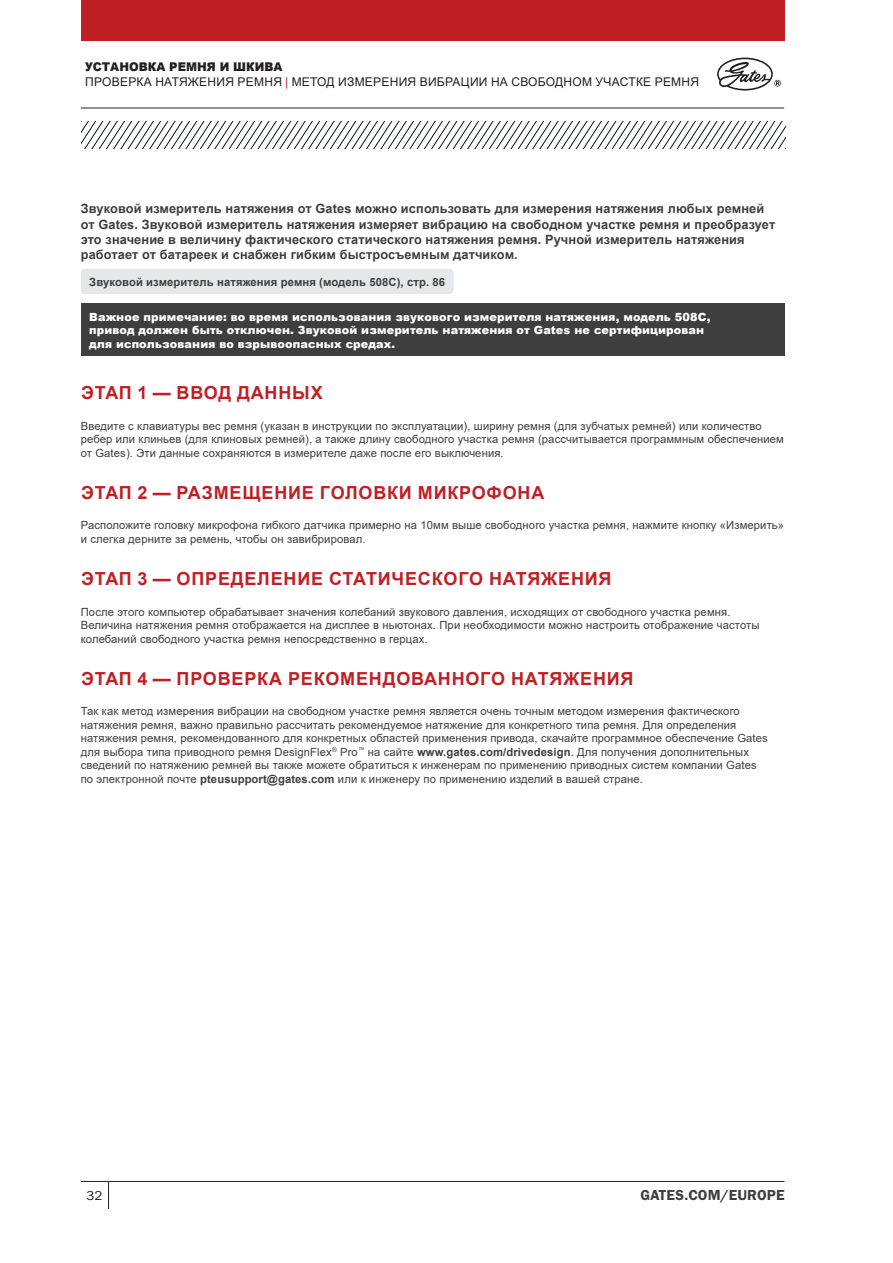
<style>
.page{position:relative;width:893px;height:1263px;background:#fff}
.page>*{position:absolute;margin:0;border:0;box-sizing:border-box;transform-origin:0 0}
.BODY_-_Title{font:700 18px "Arial";letter-spacing:.045em;color:#c02025}
.t1{font:15px "Franklin Gothic URW Dem";letter-spacing:.01em;color:#3e3e3f}
.t2{font:13.5px "Franklin Gothic URW Boo";color:#231f20}
.BODY_-_Introduction{font:700 12.75px/15.3px "Arial";letter-spacing:.01em;color:#3e3e3f}
.HEADER_-_Subtitle{font:12px "Arial";letter-spacing:.025em;color:#231f20}
.HEADER_-_Title{font:900 12px "Arial";color:#231f20}
.BODY_-_Copy{font:11.25px/13.5px "Arial";letter-spacing:.01em;color:#3e3e3f}
.BODY_-_Frame{font:900 11.25px/13.5px "Arial";letter-spacing:.01em;color:#fff}
.BODY_-_Product_ref{font:700 11.25px "Arial";letter-spacing:.01em;color:#3e3e3f}
.s1{color:#c02025}
.s2{font-weight:700}
</style>
<div class="page">
<div style="left:81px;top:0;width:704px;height:40px;background:#c02025"></div>
<svg style="left:108px;top:1182px;width:1px;height:27px"></svg>
<hr style="left:81px;top:1181px;width:703px;height:1px;background:#231f20">
<svg style="left:81px;top:122px;width:704px;height:26px"></svg>
<hr style="left:81px;top:108px;width:633px;height:1px;background:#231f20">
<hr style="left:714px;top:108px;width:70px;height:1px;background:#231f20">
<svg style="left:717px;top:58px;width:64px;height:33px"></svg>
<div style="left:81px;top:269px;width:373px;height:25px;background:#e6e7e9;border-radius:4px"></div>
<div style="left:81px;top:304px;width:703px;height:52px;background:#3e3e3f"></div>
<p class="HEADER_-_Title" style="left:85px;top:58px;width:199px">УСТАНОВКА РЕМНЯ И ШКИВА</p>
<p class="HEADER_-_Subtitle" style="left:85px;top:73px;width:615px">ПРОВЕРКА НАТЯЖЕНИЯ РЕМНЯ <span class="s1">|</span> МЕТОД ИЗМЕРЕНИЯ ВИБРАЦИИ НА СВОБОДНОМ УЧАСТКЕ РЕМНЯ</p>
<p class="BODY_-_Introduction" style="left:81px;top:201px;width:696px">Звуковой измеритель натяжения от Gates можно использовать для измерения натяжения любых ремней от Gates. Звуковой измеритель натяжения измеряет вибрацию на свободном участке ремня и преобразует это значение в величину фактического статического натяжения ремня. Ручной измеритель натяжения работает от батареек и снабжен гибким быстросъемным датчиком.</p>
<p class="BODY_-_Product_ref" style="left:89px;top:274px;width:357px">Звуковой измеритель натяжения ремня (модель 508C), стр. 86</p>
<p class="BODY_-_Frame" style="left:89px;top:309px;width:623px">Важное примечание: во время использования звукового измерителя натяжения, модель 508C, привод должен быть отключен. Звуковой измеритель натяжения от Gates не сертифицирован для использования во взрывоопасных средах.</p>
<p class="BODY_-_Title" style="left:81px;top:380px;width:243px">ЭТАП 1 — ВВОД ДАННЫХ</p>
<p class="BODY_-_Copy" style="left:81px;top:419px;width:705px">Введите с клавиатуры вес ремня (указан в инструкции по эксплуатации), ширину ремня (для зубчатых ремней) или количество ребер или клиньев (для клиновых ремней), а также длину свободного участка ремня (рассчитывается программным обеспечением от Gates). Эти данные сохраняются в измерителе даже после его выключения.</p>
<p class="BODY_-_Title" style="left:81px;top:480px;width:465px">ЭТАП 2 — РАЗМЕЩЕНИЕ ГОЛОВКИ МИКРОФОНА</p>
<p class="BODY_-_Copy" style="left:81px;top:518px;width:705px">Расположите головку микрофона гибкого датчика примерно на 10мм выше свободного участка ремня, нажмите кнопку «Измерить» и слегка дерните за ремень, чтобы он завибрировал.</p>
<p class="BODY_-_Title" style="left:81px;top:566px;width:532px">ЭТАП 3 — ОПРЕДЕЛЕНИЕ СТАТИЧЕСКОГО НАТЯЖЕНИЯ</p>
<p class="BODY_-_Copy" style="left:81px;top:605px;width:680px">После этого компьютер обрабатывает значения колебаний звукового давления, исходящих от свободного участка ремня.<br>Величина натяжения ремня отображается на дисплее в ньютонах. При необходимости можно настроить отображение частоты колебаний свободного участка ремня непосредственно в герцах.</p>
<p class="BODY_-_Title" style="left:81px;top:666px;width:554px">ЭТАП 4 — ПРОВЕРКА РЕКОМЕНДОВАННОГО НАТЯЖЕНИЯ</p>
<p class="BODY_-_Copy" style="left:81px;top:704px;width:688px">Так как метод измерения вибрации на свободном участке ремня является очень точным методом измерения фактического натяжения ремня, важно правильно рассчитать рекомендуемое натяжение для конкретного типа ремня. Для определения натяжения ремня, рекомендованного для конкретных областей применения привода, скачайте программное обеспечение Gates для выбора типа приводного ремня DesignFlex<sup>®</sup> Pro<sup>™</sup> на сайте <span class="s2">www.gates.com/drivedesign</span>. Для получения дополнительных сведений по натяжению ремней вы также можете обратиться к инженерам по применению приводных систем компании Gates по электронной почте <span class="s2">pteusupport@gates.com</span> или к инженеру по применению изделий в вашей стране.</p>
<p class="t2" style="left:87px;top:1187px;width:17px">32</p>
<h2 class="t1" style="left:640px;top:1186px;width:146px">GATES.COM/EUROPE</h2>
</div>
